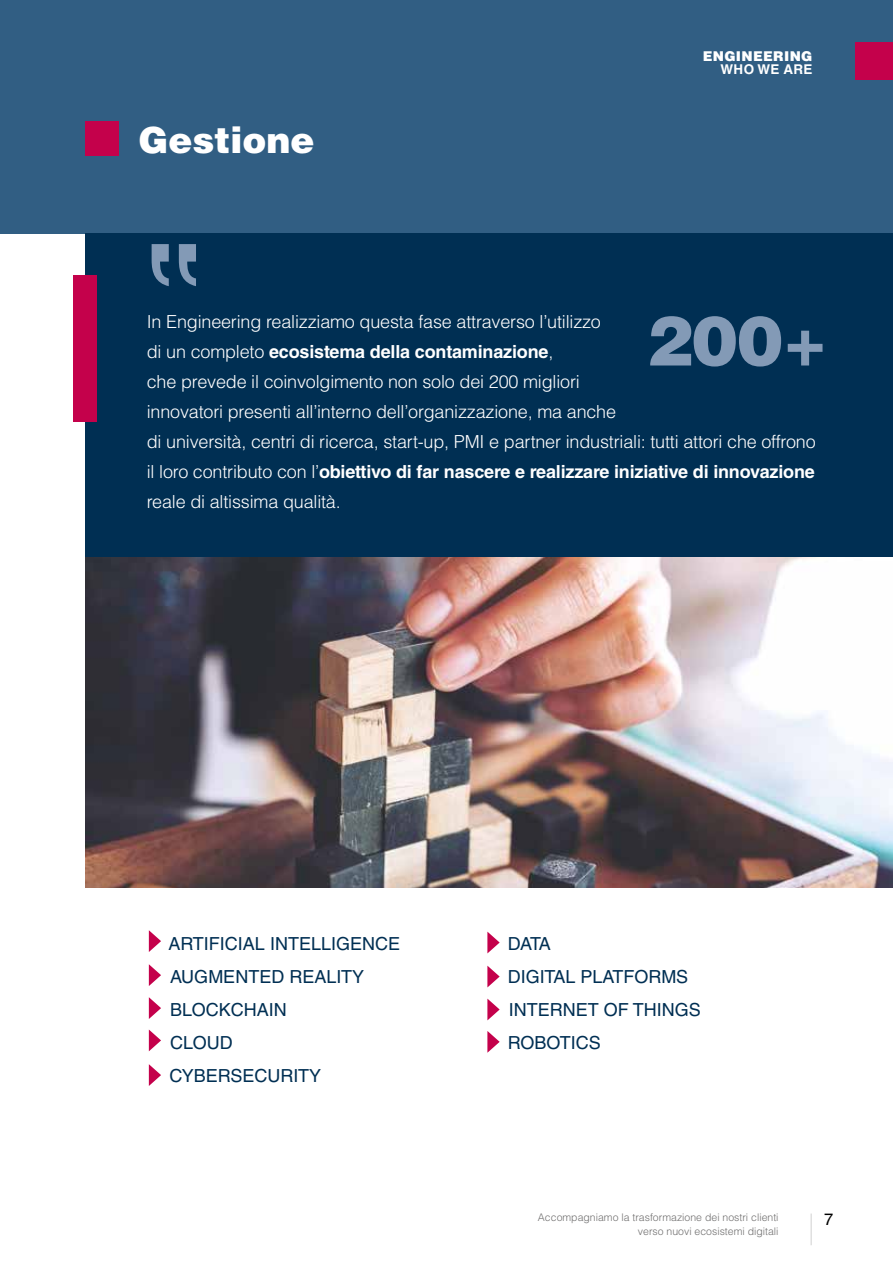
<style>
.page{position:relative;width:893px;height:1263px;background:#fff}
.page>*{position:absolute;margin:0;border:0;box-sizing:border-box;transform-origin:0 0}
.t1{font:900 69px "Helvetica LT Std";color:#839ab6}
.t2{font:900 36px "Helvetica LT Std";color:#fff}
.t3{font:300 18px/30px "Helvetica LT Std";letter-spacing:-.01em;color:#fff}
.t4{font:18px/33px "Helvetica LT Std";color:#002f53}
.t5{font:16.5px "Helvetica LT Std";color:#000}
.t6{font:900 13.5px "Helvetica LT Std";letter-spacing:.025em;color:#fff}
.t7{font:700 13.5px "Helvetica LT Std";letter-spacing:.025em;color:#fff}
.t8{font:300 10.5px/13.5px "Helvetica LT Std";color:#706f6f;text-align:right}
.s1{font-weight:700}
</style>
<div class="page">
<div style="left:0;top:0;width:893px;height:234px;background:#315e83"></div>
<div style="left:85px;top:121px;width:34px;height:35px;background:#c4014b"></div>
<hr style="left:811px;top:1213px;width:1px;height:32px;background:#d0d0d0">
<div style="left:855px;top:43px;width:38px;height:37px;background:#c4014b"></div>
<img style="left:85px;top:557px;width:808px;height:331px">
<svg style="left:487px;top:932px;width:13px;height:21px"></svg>
<svg style="left:487px;top:966px;width:13px;height:21px"></svg>
<svg style="left:487px;top:998px;width:13px;height:22px"></svg>
<svg style="left:487px;top:1031px;width:13px;height:22px"></svg>
<svg style="left:149px;top:930px;width:12px;height:22px"></svg>
<svg style="left:149px;top:964px;width:12px;height:22px"></svg>
<svg style="left:149px;top:997px;width:12px;height:22px"></svg>
<svg style="left:149px;top:1064px;width:12px;height:22px"></svg>
<svg style="left:149px;top:1029px;width:12px;height:22px"></svg>
<div style="left:85px;top:234px;width:808px;height:323px;background:#002f53"></div>
<div style="left:73px;top:275px;width:24px;height:146px;background:#c4014b"></div>
<h2 class="t2" style="left:138px;top:117px;width:178px">Gestione</h2>
<p class="t6" style="left:703px;top:47px;width:111px">ENGINEERING</p>
<p class="t7" style="left:720px;top:61px;width:94px">WHO WE ARE</p>
<p class="t3" style="left:147px;top:306px;width:670px">In Engineering realizziamo questa fase attraverso l’utilizzo<br>di un completo <span class="s1">ecosistema della contaminazione</span>,<br>che prevede il coinvolgimento non solo dei 200 migliori<br>innovatori presenti all’interno dell’organizzazione, ma anche<br>di università, centri di ricerca, start-up, PMI e partner industriali: tutti attori che offrono il loro contributo con l’<span class="s1">obiettivo di far nascere e realizzare iniziative di innovazione </span>reale di altissima qualità.</p>
<h1 class="t1" style="left:646px;top:296px;width:183px">200+</h1>
<p class="t4" style="left:168px;top:927px;width:233px">ARTIFICIAL INTELLIGENCE<br>AUGMENTED REALITY<br>BLOCKCHAIN<br>CLOUD<br>CYBERSECURITY</p>
<p class="t4" style="left:508px;top:927px;width:194px">DATA<br>DIGITAL PLATFORMS<br>INTERNET OF THINGS<br>ROBOTICS</p>
<p class="t8" style="left:538px;top:1210px;width:242px">Accompagniamo la trasformazione dei nostri clienti verso nuovi ecosistemi digitali</p>
<p class="t5" style="left:824px;top:1210px;width:11px">7</p>
</div>
